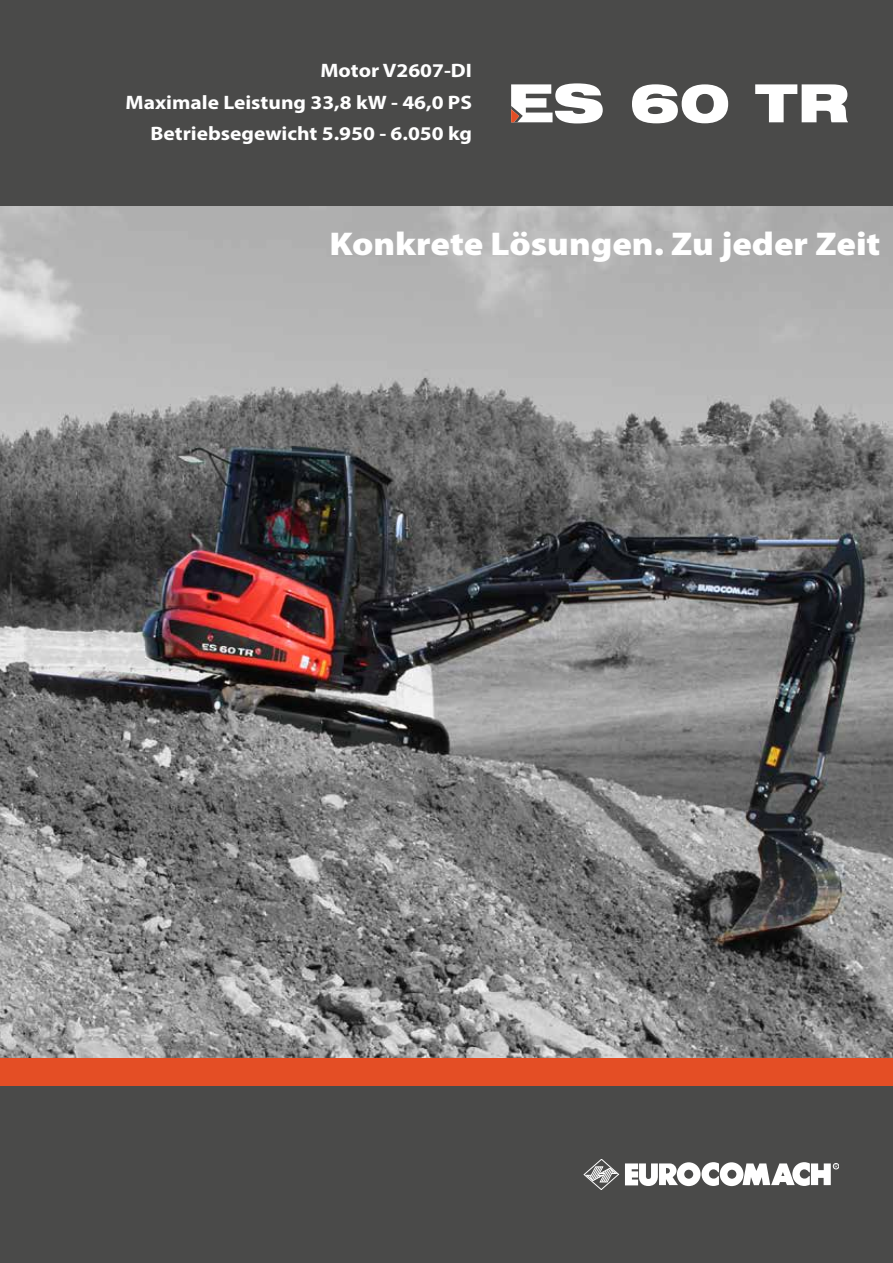
<style>
.page{position:relative;width:893px;height:1263px;background:#fff}
.page>*{position:absolute;margin:0;border:0;box-sizing:border-box;transform-origin:0 0}
.t1{font:900 expanded 52.5px "Swiss 721 BT";color:#fff}
.t2{font:900 33px "Myriad Pro";color:#fff;scale:1.1 1}
.t3{font:700 19.5px "Myriad Pro";color:#fff;scale:1.1 1}
</style>
<div class="page">
<div style="left:0;top:0;width:893px;height:207px;background:#4a4a49"></div>
<div style="left:0;top:1086px;width:893px;height:177px;background:#4a4a49"></div>
<div style="left:0;top:1057px;width:893px;height:29px;background:#e44e25"></div>
<img style="left:0;top:207px;width:893px;height:850px">
<svg style="left:584px;top:1159px;width:35px;height:31px"></svg>
<svg style="left:625px;top:1162px;width:214px;height:24px"></svg>
<svg style="left:511px;top:109px;width:8px;height:13px"></svg>
<p class="t3" style="left:320px;top:58px;width:139px">Motor V2607-DI</p>
<p class="t3" style="left:125px;top:89px;width:317px">Maximale Leistung 33,8 kW - 46,0 PS</p>
<p class="t3" style="left:150px;top:121px;width:294px">Betriebsegewicht 5.950 - 6.050 kg</p>
<p class="t1" style="left:507px;top:72px;width:344px">ES 60 TR</p>
<p class="t2" style="left:329px;top:222px;width:502px">Konkrete Lösungen. Zu jeder Zeit</p>
</div>
